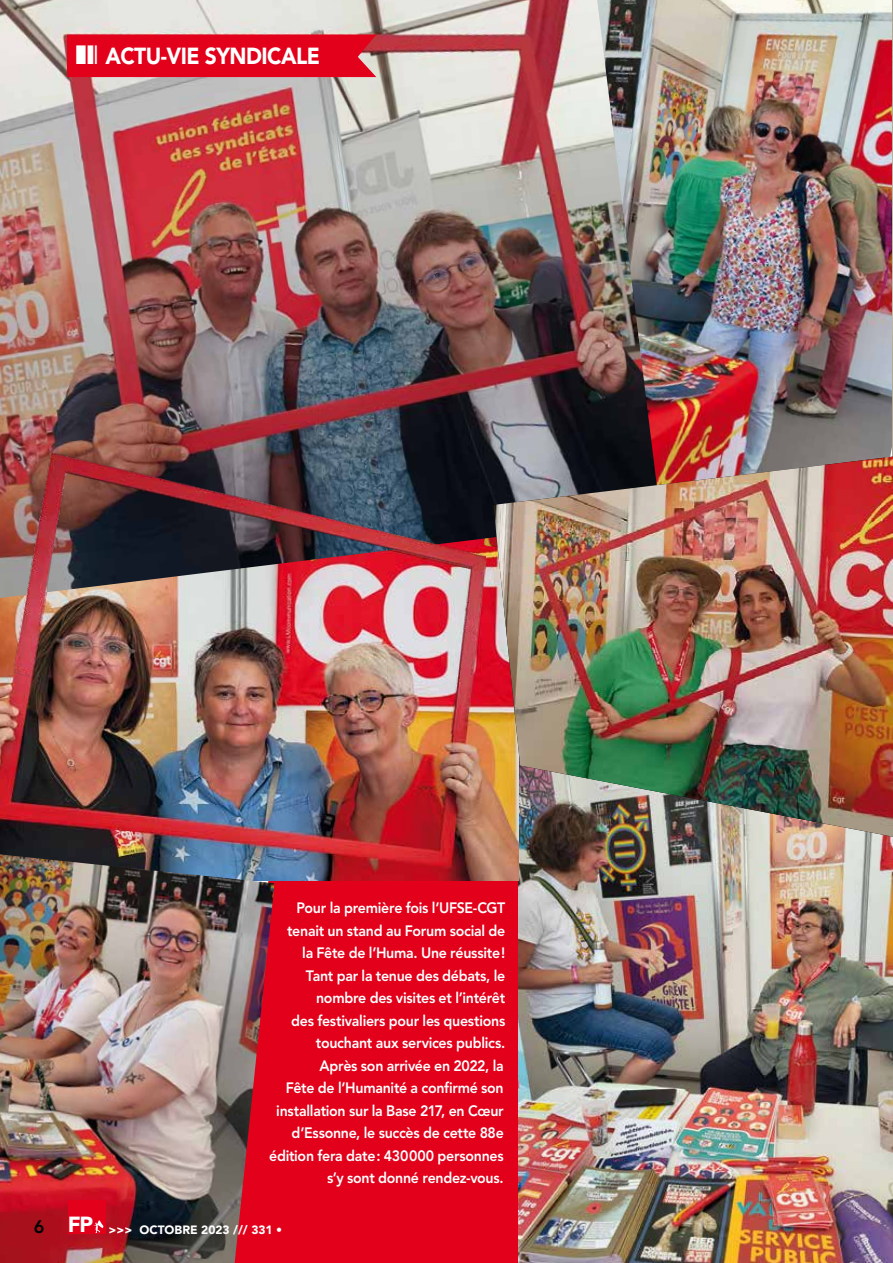
<style>
.page{position:relative;width:893px;height:1263px;background:#fff}
.page>*{position:absolute;margin:0;border:0;box-sizing:border-box;transform-origin:0 0}
.t1{font:900 23.1px "Avenir LT Std";letter-spacing:-.025em;color:#fff;scale:.91 1}
.t2{font:800 15px/22.5px "Avenir LT Std";letter-spacing:-.02em;color:#fff;text-align:right;scale:.94 1}
.t3{font:900 12px "Avenir LT Std";color:#fff}
.s1{font-weight:800;font-size:18px;color:#000}
</style>
<div class="page">
<div style="left:275px;top:880px;width:244px;height:383px;background:#e2001a"></div>
<img style="left:519px;top:837px;width:374px;height:426px">
<img style="left:0;top:598px;width:519px;height:282px">
<img style="left:486px;top:0;width:406px;height:612px">
<img style="left:892px;top:0;width:1px;height:457px">
<img style="left:0;top:0;width:661px;height:598px">
<img style="left:0;top:854px;width:275px;height:409px">
<div style="left:68px;top:1200px;width:37px;height:33px;background:#e2001a"></div>
<svg style="left:94px;top:1220px;width:9px;height:13px"></svg>
<img style="left:13px;top:452px;width:473px;height:283px">
<img style="left:493px;top:457px;width:400px;height:380px">
<div style="left:67px;top:35px;width:309px;height:42px;background:#e2001a"></div>
<h1 class="t1" style="left:105px;top:42px;width:237px">ACTU-VIE SYNDICALE</h1>
<p class="t2" style="left:269px;top:897px;width:253px">Pour la première fois l’UFSE-CGT tenait un stand au Forum social de<br>la Fête de l’Huma. Une réussite!<br>Tant par la tenue des débats, le nombre des visites et l’intérêt<br>des festivaliers pour les questions touchant aux services publics.<br>Après son arrivée en 2022, la<br>Fête de l’Humanité a confirmé son installation sur la Base 217, en Cœur d’Essonne, le succès de cette 88e édition fera date: 430000 personnes s’y sont donné rendez-vous.</p>
<p class="t3" style="left:34px;top:1222px;width:250px"><span class="s1">6</span> <sup>FP</sup> &gt;&gt;&gt; OCTOBRE 2023 /// 331 •</p>
</div>
